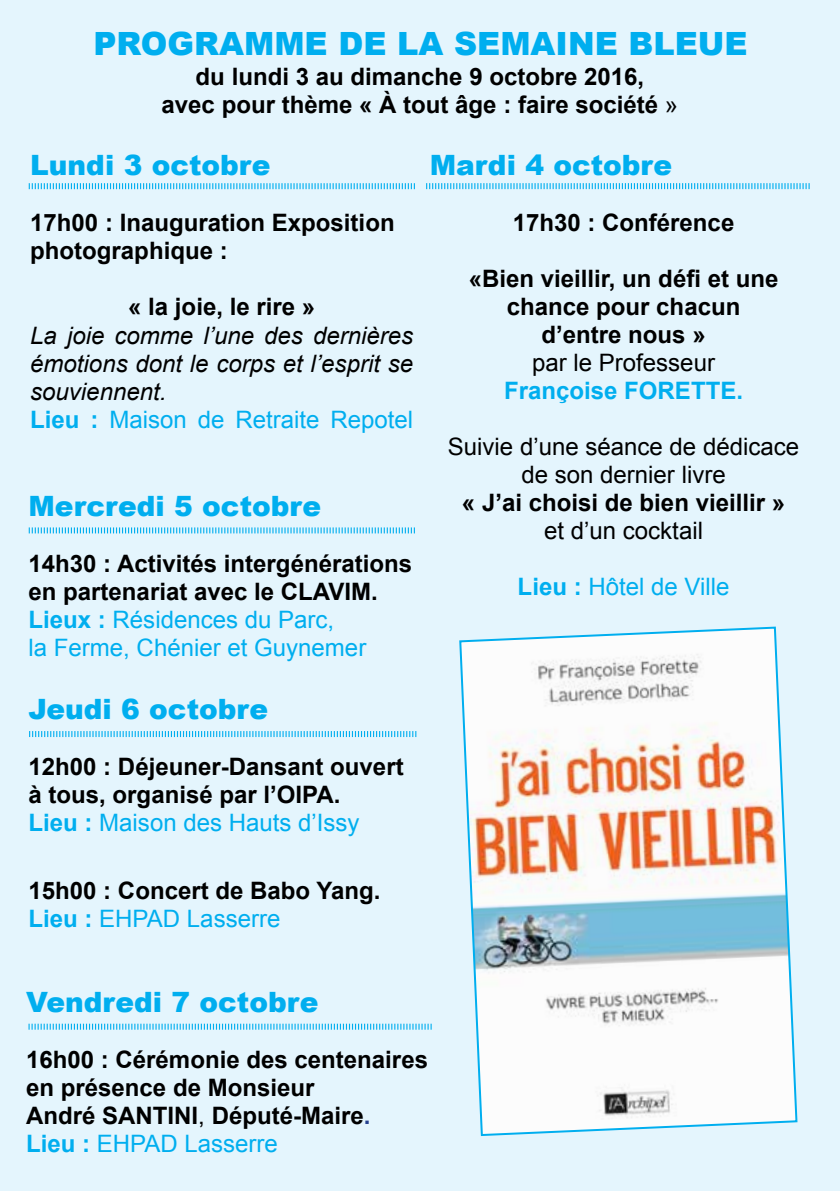
<style>
.page{position:relative;width:840px;height:1191px;background:#fff}
.page>*{position:absolute;margin:0;border:0;box-sizing:border-box;transform-origin:0 0}
.t1{font:900 32px "Arial";color:#00aeef}
.t2{font:900 28px "Arial";color:#00aeef}
.t3{font:700 24px/28px "Arial";color:#000}
.t4{font:italic 24px/28px "Arial";color:#000}
.t5{font:24px/28px "Arial";color:#000;text-align:center}
.t6{font:700 24px "Arial";color:#00aeef}
.t7{font:24px "Arial";color:#00aeef}
.s1{font-weight:400}
.s2{font-weight:700;font-style:normal;color:#00aeef}
.s3{font-style:normal;color:#00aeef}
.s4{color:#00aeef}
.s5{font-weight:400;color:#00aeef}
.s6{font-weight:700}
.s7{color:#25408f}
</style>
<div class="page">
<div style="left:0;top:0;width:839px;height:1191px;background:#e4f5fd"></div>
<svg style="left:426px;top:183px;width:383px;height:6px;background:#90daf7"></svg>
<svg style="left:458px;top:625px;width:340px;height:512px"></svg>
<svg style="left:29px;top:527px;width:385px;height:6px;background:#94dcf7"></svg>
<svg style="left:29px;top:183px;width:385px;height:6px;background:#90daf7"></svg>
<svg style="left:28px;top:1023px;width:403px;height:6px;background:#98ddf8"></svg>
<svg style="left:29px;top:731px;width:387px;height:6px;background:#8edaf7"></svg>
<h1 class="t1" style="left:93px;top:20px;width:655px">PROGRAMME DE LA SEMAINE BLEUE</h1>
<p class="t3" style="left:161px;top:63px;width:518px;text-align:center">du lundi 3 au dimanche 9 octobre 2016,<br>avec pour thème « À tout âge : faire société <span class="s1">»</span></p>
<p class="t2" style="left:30px;top:145px;width:242px">Lundi 3 octobre</p>
<p class="t3" style="left:30px;top:210px;width:366px">17h00 : Inauguration Exposition photographique :</p>
<p class="t3" style="left:128px;top:294px;width:188px">« la joie, le rire »</p>
<p class="t4" style="left:30px;top:321px;width:384px">La joie comme l’une des dernières émotions dont le corps et l’esprit se souviennent.<br><span class="s2">Lieu :</span> <span class="s3">Maison de Retraite Repotel</span></p>
<p class="t2" style="left:28px;top:486px;width:294px">Mercredi 5 octobre</p>
<p class="t3" style="left:28px;top:550px;width:385px">14h30 : Activités intergénérations en partenariat avec le CLAVIM.<br><span class="s4">Lieux :</span> <span class="s5">Résidences du Parc,<br>la Ferme, Chénier et Guynemer</span></p>
<p class="t2" style="left:28px;top:688px;width:241px">Jeudi 6 octobre</p>
<p class="t3" style="left:28px;top:753px;width:376px">12h00 : Déjeuner-Dansant ouvert à tous, organisé par l’OIPA.<br><span class="s4">Lieu :</span> <span class="s5">Maison des Hauts d’Issy</span></p>
<p class="t3" style="left:28px;top:877px;width:353px">15h00 : Concert de Babo Yang.<br><span class="s4">Lieu :</span> <span class="s5">EHPAD Lasserre</span></p>
<p class="t2" style="left:429px;top:144px;width:244px">Mardi 4 octobre</p>
<p class="t3" style="left:512px;top:209px;width:223px">17h30 : Conférence</p>
<p class="t3" style="left:468px;top:265px;width:311px;text-align:center">«Bien vieillir, un défi et une chance pour chacun d’entre nous »</p>
<p class="t5" style="left:532px;top:348px;width:184px">par le Professeur</p>
<p class="t6" style="left:504px;top:374px;width:240px">Françoise FORETTE.</p>
<p class="t5" style="left:447px;top:432px;width:352px">Suivie d’une séance de dédicace de son dernier livre</p>
<p class="t3" style="left:461px;top:489px;width:324px">« J’ai choisi de bien vieillir »</p>
<p class="t5" style="left:544px;top:516px;width:160px">et d’un cocktail</p>
<p class="t7" style="left:517px;top:570px;width:213px"><span class="s6">Lieu :</span> Hôtel de Ville</p>
<p class="t2" style="left:26px;top:982px;width:293px">Vendredi 7 octobre</p>
<p class="t3" style="left:26px;top:1046px;width:403px">16h00 : Cérémonie des centenaires en présence de Monsieur<br>André SANTINI<span class="s1">,</span> Député-Maire<span class="s7">.<br></span><span class="s4">Lieu :</span> <span class="s5">EHPAD Lasserre</span></p>
</div>
